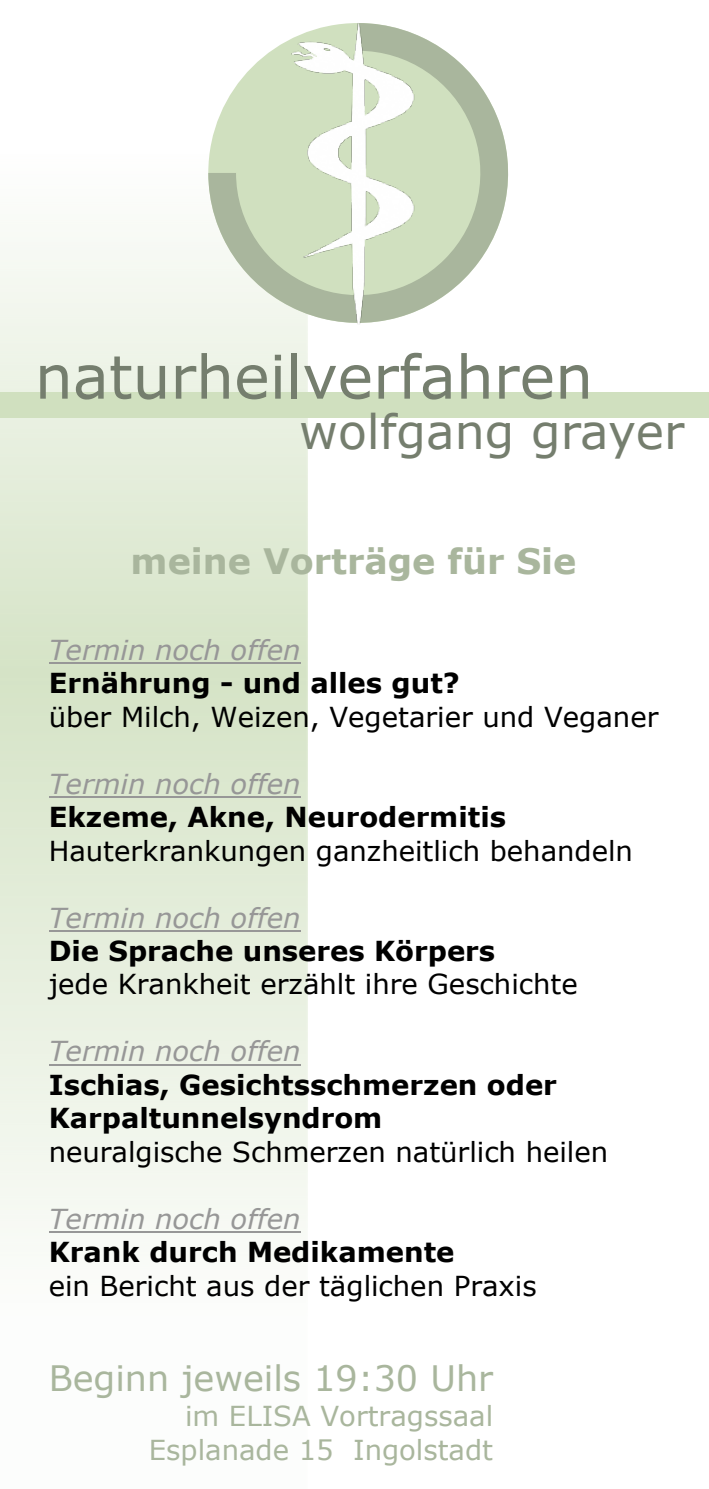
<style>
.page{position:relative;width:709px;height:1489px;background:#fff}
.page>*{position:absolute;margin:0;border:0;box-sizing:border-box;transform-origin:0 0}
.t1{font:60px "Verdana";color:#757e6e}
.t2{font:47.5px "Verdana";color:#757e6e}
.t3{font:35px "Verdana";color:#a9b69d}
.t4{font:700 35px "Verdana";color:#a9b69d}
.t5{font:27.5px "Verdana";color:#000}
.t6{font:700 27.5px/33.5px "Verdana";color:#000}
.t7{font:italic 27.5px "Verdana";color:#979797}
.t8{font:27.5px/33.5px "Verdana";color:#a9b69d;text-align:right}
</style>
<div class="page">
<svg style="left:208px;top:36px;width:301px;height:298px"></svg>
<img style="left:288px;top:23px;width:131px;height:308px">
<div style="left:0;top:392px;width:709px;height:25px;background:#d0e0bf"></div>
<hr style="left:49px;top:662px;width:251px;height:2px;background:#979797">
<hr style="left:49px;top:796px;width:251px;height:1px;background:#979797">
<hr style="left:49px;top:929px;width:251px;height:2px;background:#979797">
<hr style="left:49px;top:1063px;width:251px;height:2px;background:#979797">
<hr style="left:49px;top:1230px;width:251px;height:2px;background:#979797">
<h1 class="t1" style="left:35px;top:353px;width:559px">naturheilverfahren</h1>
<h2 class="t2" style="left:299px;top:412px;width:386px">wolfgang grayer</h2>
<p class="t4" style="left:131px;top:547px;width:447px">meine Vorträge für Sie</p>
<p class="t7" style="left:49px;top:638px;width:253px">Termin noch offen</p>
<p class="t6" style="left:49px;top:669px;width:412px">Ernährung - und alles gut?</p>
<p class="t5" style="left:49px;top:705px;width:611px">über Milch, Weizen, Vegetarier und Veganer</p>
<p class="t7" style="left:49px;top:772px;width:253px">Termin noch offen</p>
<p class="t6" style="left:49px;top:802px;width:459px">Ekzeme, Akne, Neurodermitis</p>
<p class="t5" style="left:49px;top:839px;width:586px">Hauterkrankungen ganzheitlich behandeln</p>
<p class="t7" style="left:49px;top:906px;width:253px">Termin noch offen</p>
<p class="t6" style="left:49px;top:936px;width:448px">Die Sprache unseres Körpers</p>
<p class="t5" style="left:49px;top:973px;width:530px">jede Krankheit erzählt ihre Geschichte</p>
<p class="t7" style="left:49px;top:1040px;width:253px">Termin noch offen</p>
<p class="t6" style="left:49px;top:1070px;width:509px">Ischias, Gesichtsschmerzen oder<br>Karpaltunnelsyndrom</p>
<p class="t5" style="left:49px;top:1140px;width:561px">neuralgische Schmerzen natürlich heilen</p>
<p class="t7" style="left:49px;top:1207px;width:253px">Termin noch offen</p>
<p class="t6" style="left:49px;top:1237px;width:407px">Krank durch Medikamente</p>
<p class="t5" style="left:49px;top:1274px;width:489px">ein Bericht aus der täglichen Praxis</p>
<p class="t3" style="left:49px;top:1364px;width:446px">Beginn jeweils 19:30 Uhr</p>
<p class="t8" style="left:149px;top:1401px;width:346px">im ELISA Vortragssaal<br>Esplanade 15 Ingolstadt</p>
</div>
